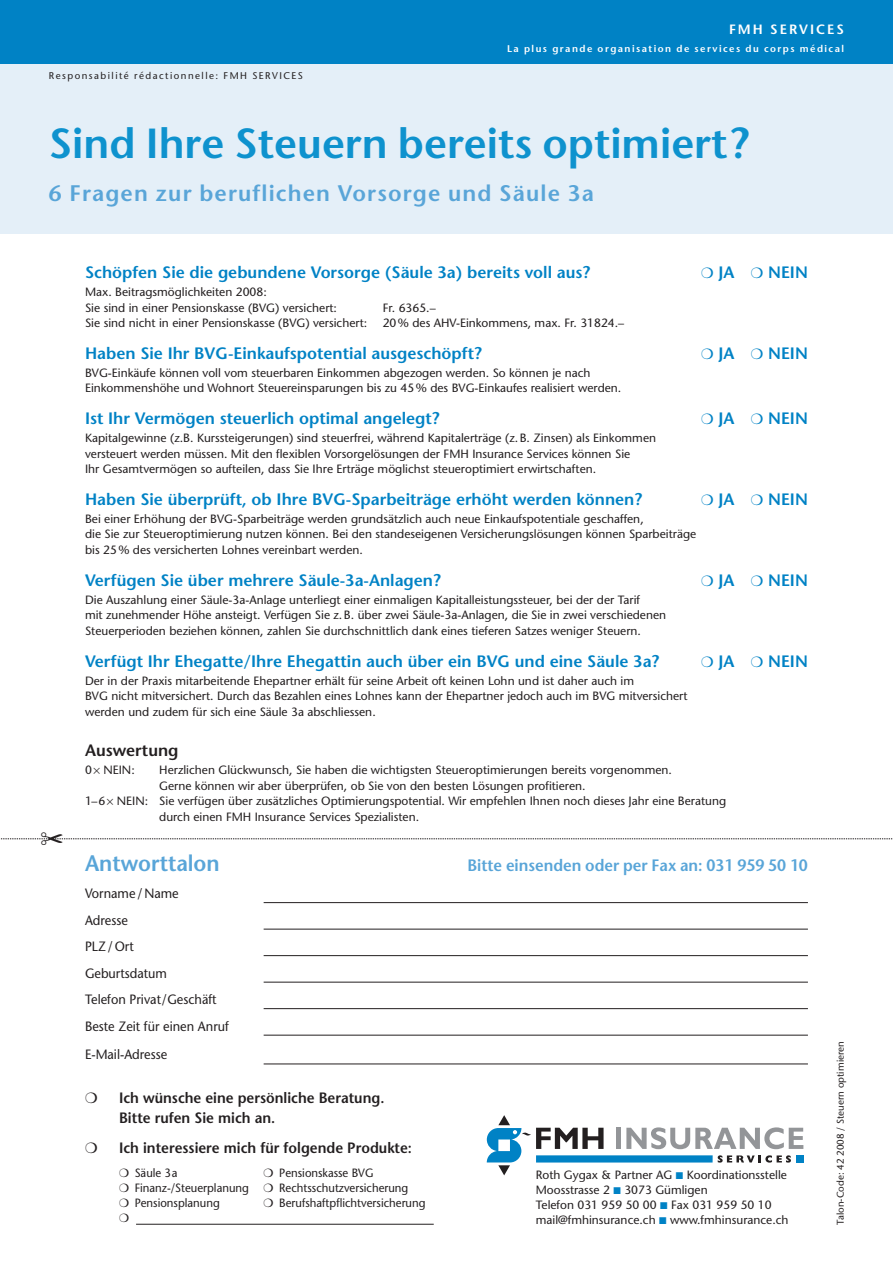
<style>
.page{position:relative;width:893px;height:1263px;background:#fff}
.page>*{position:absolute;margin:0;border:0;box-sizing:border-box;transform-origin:0 0}
.t1{font:600 42px "Stone Sans";color:#0e92ce}
.t2{font:600 22.5px "Stone Sans";letter-spacing:.05em;color:#59a5d8}
.t3{font:600 22.5px "Stone Sans";color:#59a5d8;scale:.95 1}
.t4{font:600 16.5px "Stone Sans";color:#0082c5}
.t5{font:600 16.5px "Stone Sans";color:#59a5d8;scale:.95 1}
.t6{font:600 16.5px "Stone Sans";color:#231f20}
.t7{font:600 15px/19.5px "Stone Sans";color:#231f20;scale:.95 1}
.t8{font:13.5px/26.5px "Stone Sans";color:#231f20;scale:.95 1}
.t9{font:600 13.5px "Stone Sans";letter-spacing:.15em;color:#fff}
.t10{font:12px/15.8px "Stone Sans";color:#231f20}
.t11{font:12px "Stone Sans";color:#231f20;scale:.95 1}
.t12{font:600 9.75px "Stone Sans";letter-spacing:.15em;color:#fff}
.t13{font:9.75px "Stone Sans";letter-spacing:.15em;color:#231f20}
.t14{font:9.75px "Stone Sans";color:#231f20}
.s1{font-family:"Schwabe Pi"}
.s2{color:#0082c5}
</style>
<div class="page">
<div style="left:0;top:60px;width:893px;height:174px;background:#e4eff8"></div>
<div style="left:0;top:0;width:893px;height:64px;background:#0082c5"></div>
<hr style="left:136px;top:1224px;width:298px;height:1px;background:#231f20">
<hr style="left:264px;top:902px;width:544px;height:1px;background:#231f20">
<hr style="left:264px;top:929px;width:544px;height:1px;background:#231f20">
<hr style="left:264px;top:955px;width:544px;height:1px;background:#231f20">
<hr style="left:264px;top:982px;width:544px;height:1px;background:#231f20">
<hr style="left:264px;top:1008px;width:544px;height:1px;background:#231f20">
<hr style="left:264px;top:1035px;width:544px;height:1px;background:#231f20">
<hr style="left:264px;top:1064px;width:544px;height:1px;background:#231f20">
<svg style="left:487px;top:1115px;width:316px;height:60px"></svg>
<div style="left:796px;top:1155px;width:7px;height:7px;background:#0082c5"></div>
<svg style="left:0;top:838px;width:893px;height:2px;background:#bcbbbb"></svg>
<p class="t13" style="left:49px;top:72px;width:256px">Responsabilité rédactionnelle: FMH SERVICES</p>
<p class="t9" style="left:729px;top:24px;width:117px">FMH SERVICES</p>
<p class="t12" style="left:507px;top:45px;width:338px">La plus grande organisation de services du corps médical</p>
<h1 class="t1" style="left:49px;top:127px;width:702px">Sind Ihre Steuern bereits optimiert?</h1>
<h2 class="t2" style="left:49px;top:185px;width:546px">6 Fragen zur beruflichen Vorsorge und Säule 3a</h2>
<h3 class="t4" style="left:85px;top:266px;width:507px">Schöpfen Sie die gebundene Vorsorge (Säule 3a) bereits voll aus?</h3>
<h3 class="t4" style="left:718px;top:266px;width:18px">JA</h3>
<h3 class="t4" style="left:768px;top:266px;width:41px">NEIN</h3>
<p class="t10" style="left:85px;top:285px;width:254px">Max. Beitragsmöglichkeiten 2008:<br>Sie sind in einer Pensionskasse (BVG) versichert:</p>
<p class="t10" style="left:383px;top:301px;width:54px">Fr. 6365.–</p>
<p class="t10" style="left:85px;top:316px;width:284px">Sie sind nicht in einer Pensionskasse (BVG) versichert:</p>
<p class="t10" style="left:383px;top:316px;width:243px">20% des AHV-Einkommens, max. Fr. 31824.–</p>
<h3 class="t4" style="left:85px;top:347px;width:398px">Haben Sie Ihr BVG-Einkaufspotential ausgeschöpft?</h3>
<h3 class="t4" style="left:718px;top:347px;width:18px">JA</h3>
<h3 class="t4" style="left:768px;top:347px;width:41px">NEIN</h3>
<p class="t10" style="left:85px;top:366px;width:538px">BVG-Einkäufe können voll vom steuerbaren Einkommen abgezogen werden. So können je nach<br>Einkommenshöhe und Wohnort Steuereinsparungen bis zu 45% des BVG-Einkaufes realisiert werden.</p>
<h3 class="t4" style="left:85px;top:412px;width:356px">Ist Ihr Vermögen steuerlich optimal angelegt?</h3>
<h3 class="t4" style="left:718px;top:412px;width:18px">JA</h3>
<h3 class="t4" style="left:768px;top:412px;width:41px">NEIN</h3>
<p class="t10" style="left:85px;top:431px;width:573px">Kapitalgewinne (z.B. Kurssteigerungen) sind steuerfrei, während Kapitalerträge (z.B. Zinsen) als Einkommen versteuert werden müssen. Mit den flexiblen Vorsorgelösungen der FMH Insurance Services können Sie<br>Ihr Gesamtvermögen so aufteilen, dass Sie Ihre Erträge möglichst steueroptimiert erwirtschaften.</p>
<h3 class="t4" style="left:85px;top:493px;width:558px">Haben Sie überprüft, ob Ihre BVG-Sparbeiträge erhöht werden können?</h3>
<h3 class="t4" style="left:718px;top:493px;width:18px">JA</h3>
<h3 class="t4" style="left:768px;top:493px;width:41px">NEIN</h3>
<p class="t10" style="left:85px;top:512px;width:613px">Bei einer Erhöhung der BVG-Sparbeiträge werden grundsätzlich auch neue Einkaufspotentiale geschaffen,<br>die Sie zur Steueroptimierung nutzen können. Bei den standeseigenen Versicherungslösungen können Sparbeiträge bis 25% des versicherten Lohnes vereinbart werden.</p>
<h3 class="t4" style="left:85px;top:574px;width:357px">Verfügen Sie über mehrere Säule-3a-Anlagen?</h3>
<h3 class="t4" style="left:718px;top:574px;width:18px">JA</h3>
<h3 class="t4" style="left:768px;top:574px;width:41px">NEIN</h3>
<p class="t10" style="left:85px;top:593px;width:583px">Die Auszahlung einer Säule-3a-Anlage unterliegt einer einmaligen Kapitalleistungssteuer, bei der der Tarif<br>mit zunehmender Höhe ansteigt. Verfügen Sie z.B. über zwei Säule-3a-Anlagen, die Sie in zwei verschiedenen<br>Steuerperioden beziehen können, zahlen Sie durchschnittlich dank eines tieferen Satzes weniger Steuern.</p>
<h3 class="t4" style="left:85px;top:654px;width:576px">Verfügt Ihr Ehegatte/Ihre Ehegattin auch über ein BVG und eine Säule 3a?</h3>
<h3 class="t4" style="left:718px;top:654px;width:18px">JA</h3>
<h3 class="t4" style="left:768px;top:654px;width:41px">NEIN</h3>
<p class="t10" style="left:85px;top:674px;width:604px">Der in der Praxis mitarbeitende Ehepartner erhält für seine Arbeit oft keinen Lohn und ist daher auch im<br>BVG nicht mitversichert. Durch das Bezahlen eines Lohnes kann der Ehepartner jedoch auch im BVG mitversichert werden und zudem für sich eine Säule 3a abschliessen.</p>
<h3 class="t6" style="left:85px;top:744px;width:95px">Auswertung</h3>
<p class="t10" style="left:85px;top:763px;width:51px">0<span class="s1">x</span> NEIN:</p>
<p class="t10" style="left:159px;top:763px;width:514px">Herzlichen Glückwunsch, Sie haben die wichtigsten Steueroptimierungen bereits vorgenommen.</p>
<p class="t10" style="left:159px;top:779px;width:428px">Gerne können wir aber überprüfen, ob Sie von den besten Lösungen profitieren.</p>
<p class="t10" style="left:85px;top:795px;width:643px">1–6<span class="s1">x</span> NEIN: Sie verfügen über zusätzliches Optimierungspotential. Wir empfehlen Ihnen noch dieses Jahr eine Beratung</p>
<p class="t10" style="left:159px;top:810px;width:261px">durch einen FMH Insurance Services Spezialisten.</p>
<h2 class="t3" style="left:85px;top:855px;width:143px">Antworttalon</h2>
<p class="t8" style="left:85px;top:881px;width:153px">Vorname / Name<br>Adresse<br>PLZ / Ort<br>Geburtsdatum<br>Telefon Privat/Geschäft<br>Beste Zeit für einen Anruf</p>
<p class="t8" style="left:85px;top:1043px;width:88px">E-Mail-Adresse</p>
<p class="t7" style="left:119px;top:1090px;width:281px">Ich wünsche eine persönliche Beratung.<br>Bitte rufen Sie mich an.</p>
<p class="t7" style="left:119px;top:1139px;width:310px">Ich interessiere mich für folgende Produkte:</p>
<p class="t11" style="left:135px;top:1168px;width:46px">Säule 3a</p>
<p class="t11" style="left:279px;top:1168px;width:101px">Pensionskasse BVG</p>
<p class="t11" style="left:135px;top:1183px;width:122px">Finanz-/Steuerplanung</p>
<p class="t11" style="left:279px;top:1183px;width:137px">Rechtsschutzversicherung</p>
<p class="t11" style="left:135px;top:1198px;width:91px">Pensionsplanung</p>
<p class="t11" style="left:279px;top:1198px;width:155px">Berufshaftpflichtversicherung</p>
<h3 class="t5" style="left:467px;top:859px;width:360px">Bitte einsenden oder per Fax an: 031 959 50 10</h3>
<p class="t10" style="left:536px;top:1169px;width:254px;line-height:15px">Roth Gygax &amp; Partner AG <span class="s2">■</span> Koordinationsstelle Moosstrasse 2 <span class="s2">■</span> 3073 Gümligen<br>Telefon 031 959 50 00 <span class="s2">■</span> Fax 031 959 50 10 mail@fmhinsurance.ch <span class="s2">■</span> www.fmhinsurance.ch</p>
<p class="t14" style="left:837px;top:1225px;width:185px;rotate:-90deg">Talon-Code: 42 2008 / Steuern optimieren</p>
</div>
